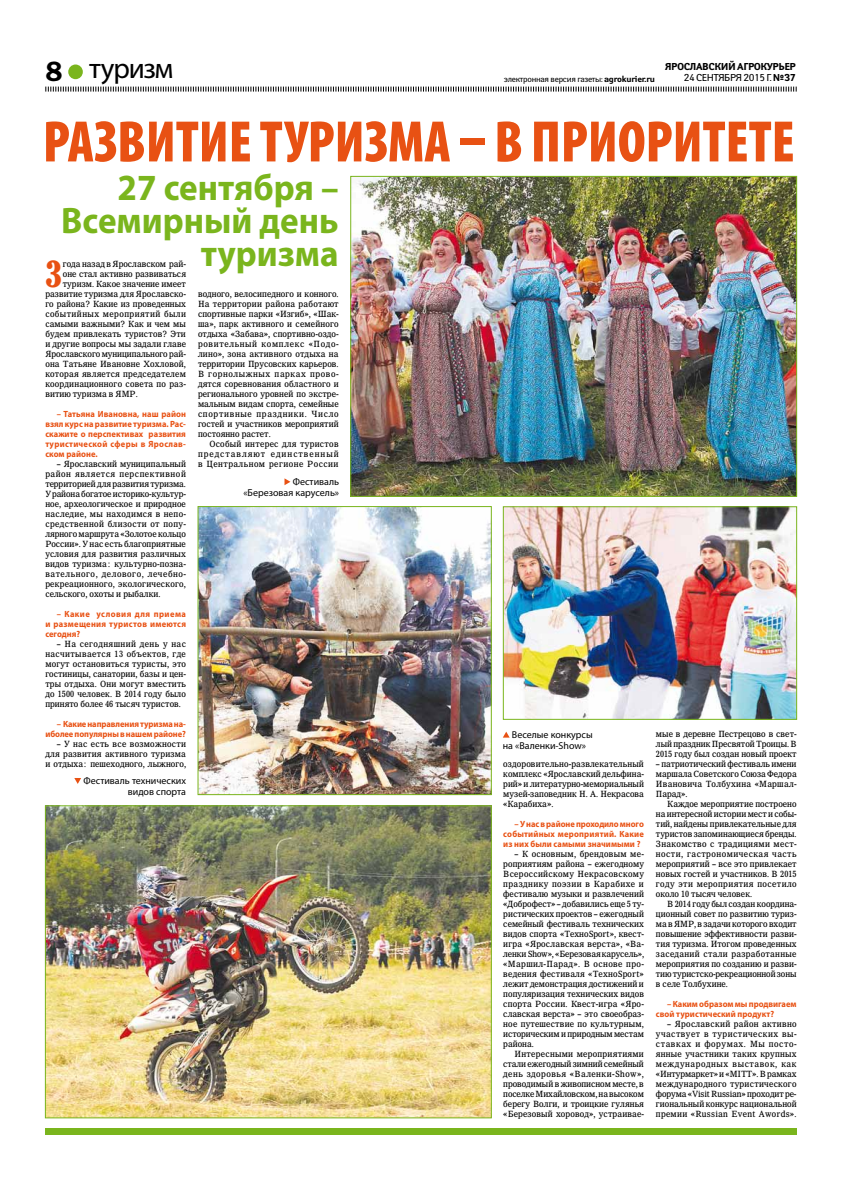
<style>
.page{position:relative;width:842px;height:1191px;background:#fff}
.page>*{position:absolute;margin:0;border:0;box-sizing:border-box;transform-origin:0 0}
.t1{font:900 condensed 59px "Myriad Pro";letter-spacing:.015em;color:#e85113;scale:.95 1}
.t2{font:700 38px "IZ Premium";color:#e85113;scale:.95 1}
.t3{font:700 37px/33px "Myriad Pro";color:#7ab51d;text-align:right;scale:.95 1}
.t4{font:29px "Myriad Pro";letter-spacing:-.035em;color:#000}
.t5{font:28px "Franklin Gothic Demi C";color:#000}
.t6{font:10px/11px "Myriad Pro";color:#000;text-align:right}
.t7{font:700 10px "Yanus C";letter-spacing:-.05em;color:#000}
.t8{font:10px "Yanus C";letter-spacing:-.05em;color:#000}
.t9{font:9px/10px "IZ Premium";letter-spacing:.005em;color:#000;text-align:justify;scale:.94 1}
.t10{font:700 9px/10px "Myriad Pro";letter-spacing:.005em;color:#e85113;text-align:justify;scale:.94 1}
.t11{font:9px "IZ Premium";letter-spacing:.025em;color:#000;scale:.94 1}
.t12{font:9px "IZ Premium";letter-spacing:.05em;color:#000;scale:.94 1}
.t13{font:8.5px "Yanus C";letter-spacing:-.03em;color:#000}
.s1{font-weight:700}
</style>
<div class="page">
<svg style="left:45px;top:86px;width:752px;height:6px"></svg>
<svg style="left:74px;top:778px;width:7px;height:6px"></svg>
<svg style="left:503px;top:731px;width:7px;height:6px"></svg>
<svg style="left:284px;top:478px;width:6px;height:7px"></svg>
<div style="left:45px;top:1128px;width:751px;height:6px;background:#7ab51d"></div>
<div style="left:68px;top:64px;width:15px;height:15px;background:#7ab51d;border-radius:50%"></div>
<img style="left:199px;top:508px;width:291px;height:285px">
<div style="left:197px;top:506px;width:295px;height:289px;border:1px solid #7ab51d"></div>
<img style="left:352px;top:178px;width:443px;height:317px">
<div style="left:350px;top:176px;width:447px;height:321px;border:1px solid #7ab51d"></div>
<img style="left:505px;top:508px;width:290px;height:210px">
<div style="left:503px;top:506px;width:294px;height:214px;border:1px solid #7ab51d"></div>
<img style="left:47px;top:807px;width:443px;height:309px">
<div style="left:45px;top:805px;width:447px;height:313px;border:1px solid #7ab51d"></div>
<h3 class="t5" style="left:45px;top:55px;width:19px">8</h3>
<h3 class="t4" style="left:89px;top:51px;width:86px">туризм</h3>
<p class="t7" style="left:665px;top:61px;width:133px">Ярославский агрокурьер</p>
<p class="t13" style="left:504px;top:73px;width:153px">электронная версия газеты: <span class="s1">agrokurier.ru</span></p>
<p class="t8" style="left:684px;top:71px;width:114px">24 СЕНТЯБРЯ 2015 г. <span class="s1">№37</span></p>
<h1 class="t1" style="left:43px;top:109px;width:793px">Развитие туризма – в приоритете</h1>
<h3 class="t3" style="left:61px;top:170px;width:294px">27 сентября –<br>Всемирный день туризма</h3>
<h2 class="t2" style="left:45px;top:251px;width:20px">3</h2>
<p class="t9" style="left:63px;top:259px;width:133px">года назад в Ярославском рай-</p>
<p class="t9" style="left:63px;top:269px;width:133px">оне стал активно развиваться</p>
<p class="t9" style="left:63px;top:279px;width:132px">туризм. Какое значение имеет</p>
<p class="t9" style="left:45px;top:289px;width:151px">развитие туризма для Ярославско-</p>
<p class="t9" style="left:45px;top:299px;width:151px">го района? Какие из проведенных</p>
<p class="t12" style="left:45px;top:308px;width:151px">событийных мероприятий были</p>
<p class="t9" style="left:45px;top:319px;width:151px">самыми важными? Как и чем мы</p>
<p class="t9" style="left:45px;top:329px;width:151px">будем привлекать туристов? Эти</p>
<p class="t9" style="left:45px;top:339px;width:151px">и другие вопросы мы задали главе</p>
<p class="t9" style="left:45px;top:349px;width:151px">Ярославского муниципального рай-</p>
<p class="t9" style="left:45px;top:359px;width:151px">она Татьяне Ивановне Хохловой,</p>
<p class="t11" style="left:45px;top:368px;width:151px">которая является председателем</p>
<p class="t9" style="left:45px;top:379px;width:151px">координационного совета по раз-</p>
<p class="t9" style="left:45px;top:389px;width:100px">витию туризма в ЯМР.</p>
<p class="t10" style="left:45px;top:408px;width:151px;text-indent:11px">– Татьяна Ивановна, наш район взял курс на развитие туризма. Рас&shy;скажите о перспективах развития туристической сферы в Ярослав&shy;ском районе.</p>
<p class="t9" style="left:45px;top:459px;width:151px;text-indent:11px">– Ярославский муниципальный район является перспективной территорией для развития туризма.<br>У района богатое историко-культур&shy;ное, археологическое и природное наследие, мы находимся в непо&shy;средственной близости от попу&shy;лярного маршрута «Золотое кольцо России». У нас есть благоприятные условия для развития различных видов туризма: культурно-позна&shy;вательного, делового, лечебно&shy;рекреационного, экологического, сельского, охоты и рыбалки.</p>
<p class="t10" style="left:45px;top:608px;width:151px;text-indent:11px">– Какие условия для приема и размещения туристов имеются сегодня?</p>
<p class="t9" style="left:45px;top:639px;width:151px;text-indent:11px">– На сегодняшний день у нас насчитывается 13 объектов, где могут остановиться туристы, это гостиницы, санатории, базы и цен&shy;тры отдыха. Они могут вместить до 1500 человек. В 2014 году было принято более 46 тысяч туристов.</p>
<p class="t10" style="left:45px;top:718px;width:151px;text-align:right">– Какие направления туризма на&shy;иболее популярны в нашем районе?</p>
<p class="t9" style="left:45px;top:739px;width:151px;text-indent:11px">– У нас есть все возможности для развития активного туризма и отдыха: пешеходного, лыжного,</p>
<p class="t9" style="left:198px;top:289px;width:151px">водного, велосипедного и конного.<br>На территории района работают спортивные парки «Изгиб», «Шак&shy;ша», парк активного и семейного отдыха «Забава», спортивно-оздо&shy;ровительный комплекс «Подо&shy;лино», зона активного отдыха на территории Прусовских карьеров.<br>В горнолыжных парках прово&shy;дятся соревнования областного и регионального уровней по экстре&shy;мальным видам спорта, семейные спортивные праздники. Число гостей и участников мероприятий постоянно растет.</p>
<p class="t9" style="left:198px;top:438px;width:151px;text-indent:11px">Особый интерес для туристов представляют единственный в Центральном регионе России</p>
<p class="t6" style="left:243px;top:476px;width:97px">Фестиваль «Березовая карусель»</p>
<p class="t6" style="left:83px;top:775px;width:104px">Фестиваль технических видов спорта</p>
<p class="t6" style="left:503px;top:728px;width:91px;text-align:left;text-indent:9px">Веселые конкурсы на «Валенки-Show»</p>
<p class="t9" style="left:503px;top:758px;width:151px">оздоровительно-развлекательный комплекс «Ярославский дельфина&shy;рий» и литературно-мемориальный музей-заповедник Н. А. Некрасова «Карабиха».</p>
<p class="t10" style="left:503px;top:818px;width:151px;text-indent:11px">– У нас в районе проходило много событийных мероприятий. Какие из них были самыми значимыми ?</p>
<p class="t9" style="left:503px;top:848px;width:151px;text-indent:11px">– К основным, брендовым ме&shy;роприятиям района – ежегодному Всероссийскому Некрасовскому празднику поэзии в Карабихе и фестивалю музыки и развлечений «Доброфест» – добавились еще 5 ту&shy;ристических проектов – ежегодный семейный фестиваль технических видов спорта «ТехноSport», квест&shy;игра «Ярославская верста», «Ва&shy;ленки Show», «Березовая карусель», «Маршил-Парад». В основе про&shy;ведения фестиваля «ТехноSport» лежит демонстрация достижений и популяризация технических видов спорта России. Квест-игра «Яро&shy;славская верста» – это своеобраз&shy;ное путешествие по культурным, историческим и природным местам района.</p>
<p class="t9" style="left:503px;top:1048px;width:151px;text-indent:11px">Интересными мероприятиями стали ежегодный зимний семейный день здоровья «Валенки-Show», проводимый в живописном месте, в поселке Михайловском, на высоком берегу Волги, и троицкие гулянья «Березовый хоровод», устраивае-</p>
<p class="t9" style="left:656px;top:728px;width:151px">мые в деревне Пестрецово в свет&shy;лый праздник Пресвятой Троицы. В 2015 году был создан новый проект</p>
<p class="t9" style="left:656px;top:758px;width:151px">– патриотический фестиваль имени маршала Советского Союза Федора Ивановича Толбухина «Маршал-Парад».</p>
<p class="t9" style="left:656px;top:798px;width:151px;text-indent:11px">Каждое мероприятие построено на интересной истории мест и собы&shy;тий, найдены привлекательные для туристов запоминающиеся бренды.<br>Знакомство с традициями мест&shy;ности, гастрономическая часть мероприятий – все это привлекает новых гостей и участников. В 2015 году эти мероприятия посетило около 10 тысяч человек.</p>
<p class="t9" style="left:656px;top:898px;width:151px;text-indent:11px">В 2014 году был создан координа&shy;ционный совет по развитию туриз&shy;ма в ЯМР, в задачи которого входит повышение эффективности разви&shy;тия туризма. Итогом проведенных заседаний стали разработанные мероприятия по созданию и разви&shy;тию туристско-рекреационной зоны в селе Толбухине.</p>
<p class="t10" style="left:656px;top:998px;width:151px;text-indent:11px">– Каким образом мы продвигаем свой туристический продукт?</p>
<p class="t9" style="left:656px;top:1018px;width:151px;text-indent:11px">– Ярославский район активно участвует в туристических вы&shy;ставках и форумах. Мы посто&shy;янные участники таких крупных международных выставок, как «Интурмаркет» и «MITT». В рамках международного туристического форума «Visit Russian» проходит ре&shy;гиональный конкурс национальной премии «Russian Event Awords».</p>
</div>
